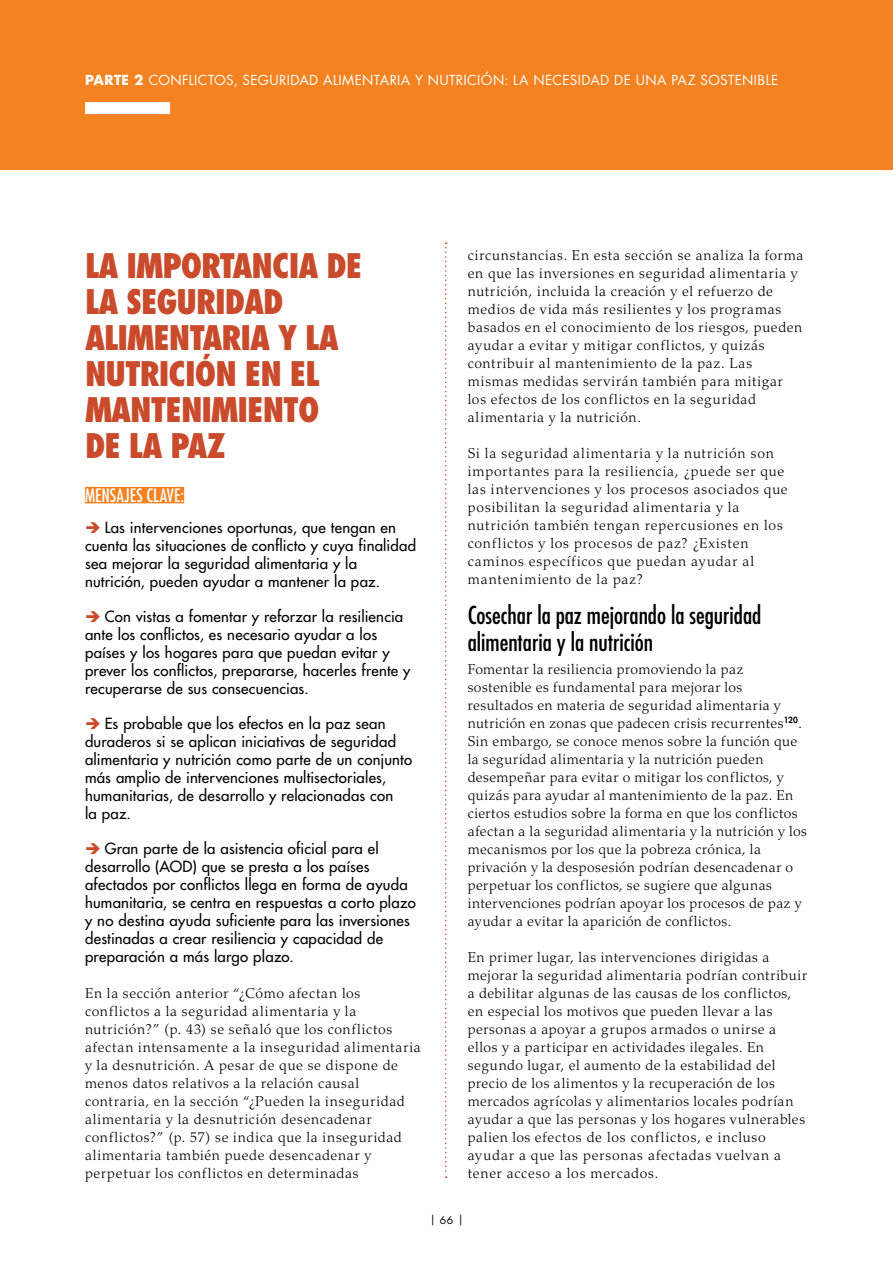
<style>
.page{position:relative;width:893px;height:1263px;background:#fff}
.page>*{position:absolute;margin:0;border:0;box-sizing:border-box;transform-origin:0 0}
.t1{font:800 condensed 33px/36px "Futura Std";letter-spacing:-.03em;color:#c94b2c}
.t2{font:condensed 24px/27px "Futura Std";color:#000}
.t3{font:condensed 18px "Futura Std";letter-spacing:.005em;color:#fff}
.t4{font:500 15px/18px "Futura Std";letter-spacing:.015em;color:#000}
.t5{font:300 14.25px/18px "Palatino LT Std";letter-spacing:.045em;color:#000}
.t6{font:13.5px "Futura Std";letter-spacing:.03em;color:#fff}
.t7{font:10.5px "Futura Std";color:#000}
.s1{font-weight:700}
.s2{color:#c94b2c}
</style>
<div class="page">
<div style="left:0;top:0;width:893px;height:170px;background:#f58220"></div>
<div style="left:85px;top:102px;width:85px;height:12px;background:#fff"></div>
<svg style="left:445px;top:242px;width:2px;height:936px"></svg>
<div style="left:85px;top:487px;width:99px;height:16px;background:#f58220"></div>
<p class="t6" style="left:85px;top:71px;width:695px"><span class="s1">PARTE 2</span> CONFLICTOS, SEGURIDAD ALIMENTARIA Y NUTRICIÓN: LA NECESIDAD DE UNA PAZ SOSTENIBLE</p>
<h1 class="t1" style="left:85px;top:247px;width:279px">LA IMPORTANCIA DE<br>LA SEGURIDAD<br>ALIMENTARIA Y LA<br>NUTRICIÓN EN EL<br>MANTENIMIENTO<br>DE LA PAZ</h1>
<p class="t3" style="left:85px;top:484px;width:101px">MENSAJES CLAVE:</p>
<p class="t4" style="left:85px;top:518px;width:333px"><span class="s2">➔</span> Las intervenciones oportunas, que tengan en cuenta las situaciones de conflicto y cuya finalidad sea mejorar la seguridad alimentaria y la nutrición, pueden ayudar a mantener la paz.</p>
<p class="t4" style="left:85px;top:607px;width:327px"><span class="s2">➔</span> Con vistas a fomentar y reforzar la resiliencia ante los conflictos, es necesario ayudar a los países y los hogares para que puedan evitar y prever los conflictos, prepararse, hacerles frente y recuperarse de sus consecuencias.</p>
<p class="t4" style="left:85px;top:714px;width:329px"><span class="s2">➔</span> Es probable que los efectos en la paz sean duraderos si se aplican iniciativas de seguridad alimentaria y nutrición como parte de un conjunto más amplio de intervenciones multisectoriales, humanitarias, de desarrollo y relacionadas con<br>la paz.</p>
<p class="t4" style="left:85px;top:839px;width:332px"><span class="s2">➔</span> Gran parte de la asistencia oficial para el desarrollo (AOD) que se presta a los países afectados por conflictos llega en forma de ayuda humanitaria, se centra en respuestas a corto plazo y no destina ayuda suficiente para las inversiones destinadas a crear resiliencia y capacidad de preparación a más largo plazo.</p>
<p class="t5" style="left:85px;top:984px;width:337px">En la sección anterior “¿Cómo afectan los conflictos a la seguridad alimentaria y la nutrición?” (p. 43) se señaló que los conflictos afectan intensamente a la inseguridad alimentaria y la desnutrición. A pesar de que se dispone de menos datos relativos a la relación causal contraria, en la sección “¿Pueden la inseguridad alimentaria y la desnutrición desencadenar conflictos?” (p. 57) se indica que la inseguridad alimentaria también puede desencadenar y perpetuar los conflictos en determinadas</p>
<p class="t5" style="left:468px;top:246px;width:337px">circunstancias. En esta sección se analiza la forma en que las inversiones en seguridad alimentaria y nutrición, incluida la creación y el refuerzo de medios de vida más resilientes y los programas basados en el conocimiento de los riesgos, pueden ayudar a evitar y mitigar conflictos, y quizás contribuir al mantenimiento de la paz. Las mismas medidas servirán también para mitigar los efectos de los conflictos en la seguridad alimentaria y la nutrición.</p>
<p class="t5" style="left:468px;top:444px;width:322px">Si la seguridad alimentaria y la nutrición son importantes para la resiliencia, ¿puede ser que las intervenciones y los procesos asociados que posibilitan la seguridad alimentaria y la nutrición también tengan repercusiones en los conflictos y los procesos de paz? ¿Existen caminos específicos que puedan ayudar al mantenimiento de la paz?</p>
<h2 class="t2" style="left:468px;top:601px;width:295px">Cosechar la paz mejorando la seguridad alimentaria y la nutrición</h2>
<p class="t5" style="left:468px;top:660px;width:341px">Fomentar la resiliencia promoviendo la paz sostenible es fundamental para mejorar los resultados en materia de seguridad alimentaria y nutrición en zonas que padecen crisis recurrentes<sup>120</sup>.<br>Sin embargo, se conoce menos sobre la función que la seguridad alimentaria y la nutrición pueden desempeñar para evitar o mitigar los conflictos, y quizás para ayudar al mantenimiento de la paz. En ciertos estudios sobre la forma en que los conflictos afectan a la seguridad alimentaria y la nutrición y los mecanismos por los que la pobreza crónica, la privación y la desposesión podrían desencadenar o perpetuar los conflictos, se sugiere que algunas intervenciones podrían apoyar los procesos de paz y ayudar a evitar la aparición de conflictos.</p>
<p class="t5" style="left:468px;top:948px;width:341px">En primer lugar, las intervenciones dirigidas a mejorar la seguridad alimentaria podrían contribuir a debilitar algunas de las causas de los conflictos, en especial los motivos que pueden llevar a las personas a apoyar a grupos armados o unirse a ellos y a participar en actividades ilegales. En segundo lugar, el aumento de la estabilidad del precio de los alimentos y la recuperación de los mercados agrícolas y alimentarios locales podrían ayudar a que las personas y los hogares vulnerables palien los efectos de los conflictos, e incluso ayudar a que las personas afectadas vuelvan a tener acceso a los mercados.</p>
<p class="t7" style="left:430px;top:1213px;width:35px">| 66 |</p>
</div>
